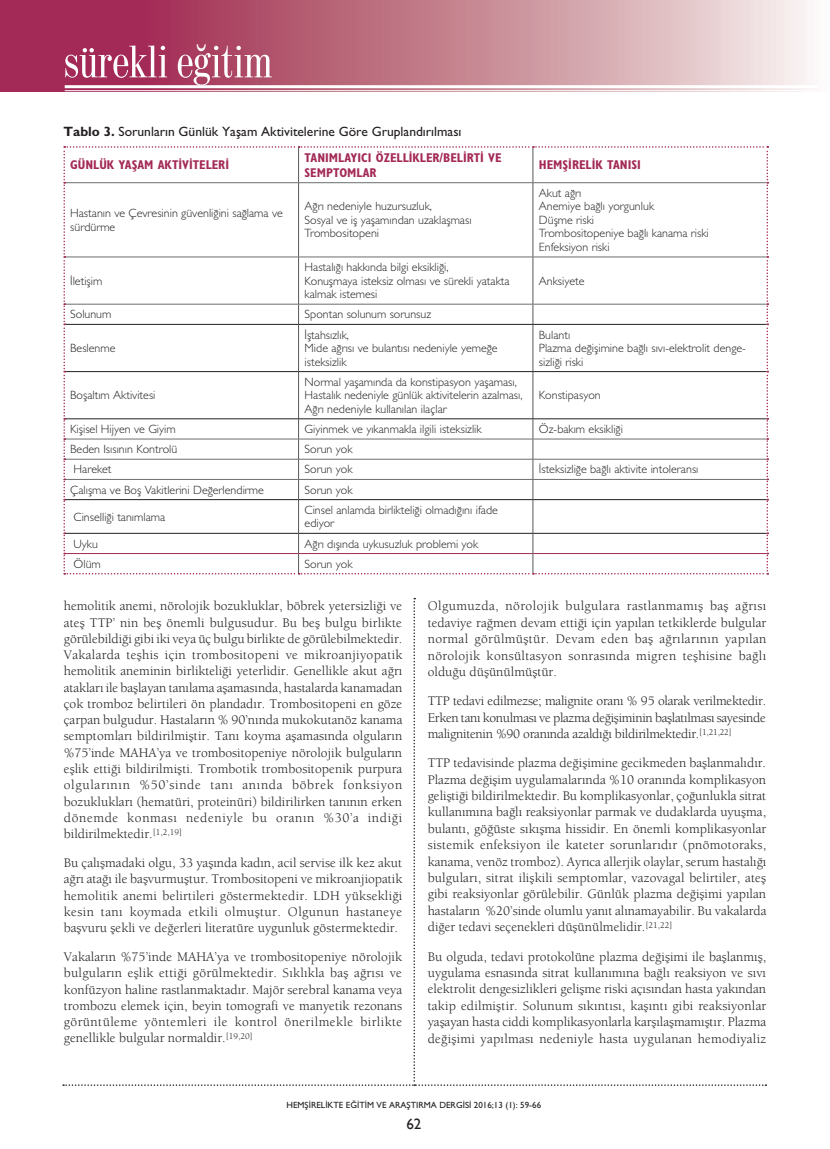
<style>
.page{position:relative;width:830px;height:1149px;background:#fff}
.page>*{position:absolute;margin:0;border:0;box-sizing:border-box;transform-origin:0 0}
.t1{font:45px "Madison Tr";color:#fff}
.t2{font:15px "Gill Sans";color:#231f20}
.t3{font:13.5px/16.2px "Berkeley Book Tr";color:#231f20;text-align:justify}
.t4{font:13.5px "Gill Sans Normal Tr";color:#231f20}
.t5{font:12.75px/15px "Gill Sans Cond Bold Tr";color:#a32956}
.t6{font:12px/13.5px "Gill Sans Light Tr";color:#231f20}
.t7{font:9px "Gill Sans Normal Tr";color:#231f20}
.s1{font-family:"Gill Sans Bold Tr"}
</style>
<div class="page">
<svg style="left:0;top:0;width:806px;height:91px;background:#c68293"></svg>
<hr style="left:65px;top:85px;width:752px;height:3px;background:#fff">
<hr style="left:65px;top:90px;width:752px;height:1px;background:#fff">
<svg style="left:65px;top:45px;width:207px;height:40px;background:#ba6280"></svg>
<svg style="left:63px;top:146px;width:704px;height:428px"></svg>
<h1 class="t1" style="left:196px;top:31px;width:12px">˘</h1>
<p class="t4" style="left:63px;top:123px;width:399px"><span class="s1">Tablo 3.</span> Sorunların Günlük Yaşam Aktivitelerine Göre Gruplandırılması</p>
<p class="t5" style="left:70px;top:157px;width:160px">GÜNLÜK YAŞAM AKTİVİTELERİ</p>
<p class="t5" style="left:304px;top:150px;width:198px">TANIMLAYICI ÖZELLİKLER/BELİRTİ VE<br>SEMPTOMLAR</p>
<p class="t5" style="left:538px;top:157px;width:103px">HEMŞİRELİK TANISI</p>
<p class="t6" style="left:70px;top:206px;width:214px">Hastanın ve Çevresinin güvenliğini sağlama ve sürdürme</p>
<p class="t6" style="left:304px;top:199px;width:168px">Ağrı nedeniyle huzursuzluk,<br>Sosyal ve iş yaşamından uzaklaşması<br>Trombositopeni</p>
<p class="t6" style="left:538px;top:186px;width:171px">Akut ağrı<br>Anemiye bağlı yorgunluk<br>Düşme riski<br>Trombositopeniye bağlı kanama riski<br>Enfeksiyon riski</p>
<p class="t6" style="left:70px;top:274px;width:34px">İletişim</p>
<p class="t6" style="left:304px;top:260px;width:206px">Hastalığı hakkında bilgi eksikliği,<br>Konuşmaya isteksiz olması ve sürekli yatakta kalmak istemesi</p>
<p class="t6" style="left:538px;top:274px;width:47px">Anksiyete</p>
<p class="t6" style="left:70px;top:307px;width:42px">Solunum</p>
<p class="t6" style="left:304px;top:307px;width:128px">Spontan solunum sorunsuz</p>
<p class="t6" style="left:70px;top:341px;width:47px">Beslenme</p>
<p class="t6" style="left:304px;top:327px;width:194px">İştahsızlık,<br>Mide ağrısı ve bulantısı nedeniyle yemeğe isteksizlik</p>
<p class="t6" style="left:538px;top:327px;width:208px">Bulantı<br>Plazma değişimine bağlı sıvı-elektrolit denge&shy;sizliği riski</p>
<p class="t6" style="left:70px;top:388px;width:87px">Boşaltım Aktivitesi</p>
<p class="t6" style="left:304px;top:375px;width:219px">Normal yaşamında da konstipasyon yaşaması,<br>Hastalık nedeniyle günlük aktivitelerin azalması,<br>Ağrı nedeniyle kullanılan ilaçlar</p>
<p class="t6" style="left:538px;top:388px;width:63px">Konstipasyon</p>
<p class="t6" style="left:70px;top:422px;width:107px">Kişisel Hijyen ve Giyim</p>
<p class="t6" style="left:304px;top:422px;width:178px">Giyinmek ve yıkanmakla ilgili isteksizlik</p>
<p class="t6" style="left:538px;top:422px;width:85px">Öz-bakım eksikliği</p>
<p class="t6" style="left:70px;top:442px;width:109px">Beden Isısının Kontrolü</p>
<p class="t6" style="left:304px;top:442px;width:49px">Sorun yok</p>
<p class="t6" style="left:73px;top:462px;width:39px">Hareket</p>
<p class="t6" style="left:304px;top:462px;width:49px">Sorun yok</p>
<p class="t6" style="left:538px;top:462px;width:161px">İsteksizliğe bağlı aktivite intoleransı</p>
<p class="t6" style="left:70px;top:482px;width:195px">Çalışma ve Boş Vakitlerini Değerlendirme</p>
<p class="t6" style="left:304px;top:482px;width:49px">Sorun yok</p>
<p class="t6" style="left:73px;top:509px;width:93px">Cinselliği tanımlama</p>
<p class="t6" style="left:304px;top:503px;width:195px">Cinsel anlamda birlikteliği olmadığını ifade ediyor</p>
<p class="t6" style="left:73px;top:536px;width:26px">Uyku</p>
<p class="t6" style="left:304px;top:536px;width:175px">Ağrı dışında uykusuzluk problemi yok</p>
<p class="t6" style="left:73px;top:556px;width:29px">Ölüm</p>
<p class="t6" style="left:304px;top:556px;width:49px">Sorun yok</p>
<p class="t3" style="left:64px;top:597px;width:340px">hemolitik anemi, nörolojik bozukluklar, böbrek yetersizliği ve ateş TTP’ nin beş önemli bulgusudur. Bu beş bulgu birlikte görülebildiği gibi iki veya üç bulgu birlikte de görülebilmektedir.<br>Vakalarda teşhis için trombositopeni ve mikroanjiyopatik hemolitik aneminin birlikteliği yeterlidir. Genellikle akut ağrı atakları ile başlayan tanılama aşamasında, hastalarda kanamadan çok tromboz belirtileri ön plandadır. Trombositopeni en göze çarpan bulgudur. Hastaların % 90’nında mukokutanöz kanama semptomları bildirilmiştir. Tanı koyma aşamasında olguların %75’inde MAHA’ya ve trombositopeniye nörolojik bulguların eşlik ettiği bildirilmişti. Trombotik trombositopenik purpura olgularının %50’sinde tanı anında böbrek fonksiyon bozuklukları (hematüri, proteinüri) bildirilirken tanının erken dönemde konması nedeniyle bu oranın %30’a indiği bildirilmektedir.<sup>[1,2,19]</sup></p>
<p class="t3" style="left:64px;top:854px;width:340px">Bu çalışmadaki olgu, 33 yaşında kadın, acil servise ilk kez akut ağrı atağı ile başvurmuştur. Trombositopeni ve mikroanjiopatik hemolitik anemi belirtileri göstermektedir. LDH yüksekliği kesin tanı koymada etkili olmuştur. Olgunun hastaneye başvuru şekli ve değerleri literatüre uygunluk göstermektedir.</p>
<p class="t3" style="left:64px;top:948px;width:340px">Vakaların %75’inde MAHA’ya ve trombositopeniye nörolojik bulguların eşlik ettiği görülmektedir. Sıklıkla baş ağrısı ve konfüzyon haline rastlanmaktadır. Majör serebral kanama veya trombozu elemek için, beyin tomografi ve manyetik rezonans görüntüleme yöntemleri ile kontrol önerilmekle birlikte genellikle bulgular normaldir.<sup>[19,20]</sup></p>
<p class="t3" style="left:427px;top:597px;width:340px">Olgumuzda, nörolojik bulgulara rastlanmamış baş ağrısı tedaviye rağmen devam ettiği için yapılan tetkiklerde bulgular normal görülmüştür. Devam eden baş ağrılarının yapılan nörolojik konsültasyon sonrasında migren teşhisine bağlı olduğu düşünülmüştür.</p>
<p class="t3" style="left:427px;top:692px;width:340px">TTP tedavi edilmezse; malignite oranı % 95 olarak verilmektedir.<br>Erken tanı konulması ve plazma değişiminin başlatılması sayesinde malignitenin %90 oranında azaldığı bildirilmektedir.<sup>[1,21,22]</sup></p>
<p class="t3" style="left:427px;top:754px;width:340px">TTP tedavisinde plazma değişimine gecikmeden başlanmalıdır.<br>Plazma değişim uygulamalarında %10 oranında komplikasyon geliştiği bildirilmektedir. Bu komplikasyonlar, çoğunlukla sitrat kullanımına bağlı reaksiyonlar parmak ve dudaklarda uyuşma, bulantı, göğüste sıkışma hissidir. En önemli komplikasyonlar sistemik enfeksiyon ile kateter sorunlarıdır (pnömotoraks, kanama, venöz tromboz). Ayrıca allerjik olaylar, serum hastalığı bulguları, sitrat ilişkili semptomlar, vazovagal belirtiler, ateş gibi reaksiyonlar görülebilir. Günlük plazma değişimi yapılan hastaların %20’sinde olumlu yanıt alınamayabilir. Bu vakalarda diğer tedavi seçenekleri düşünülmelidir.<sup>[21,22]</sup></p>
<p class="t3" style="left:427px;top:947px;width:340px">Bu olguda, tedavi protokolüne plazma değişimi ile başlanmış, uygulama esnasında sitrat kullanımına bağlı reaksiyon ve sıvı elektrolit dengesizlikleri gelişme riski açısından hasta yakından takip edilmiştir. Solunum sıkıntısı, kaşıntı gibi reaksiyonlar yaşayan hasta ciddi komplikasyonlarla karşılaşmamıştır. Plazma değişimi yapılması nedeniyle hasta uygulanan hemodiyaliz</p>
<p class="t7" style="left:286px;top:1099px;width:256px">HEMŞİRELİKTE EĞİTİM VE ARAŞTIRMA DERGİSİ 2016;13 (1): 59-66</p>
<p class="t2" style="left:406px;top:1114px;width:16px">62</p>
</div>
